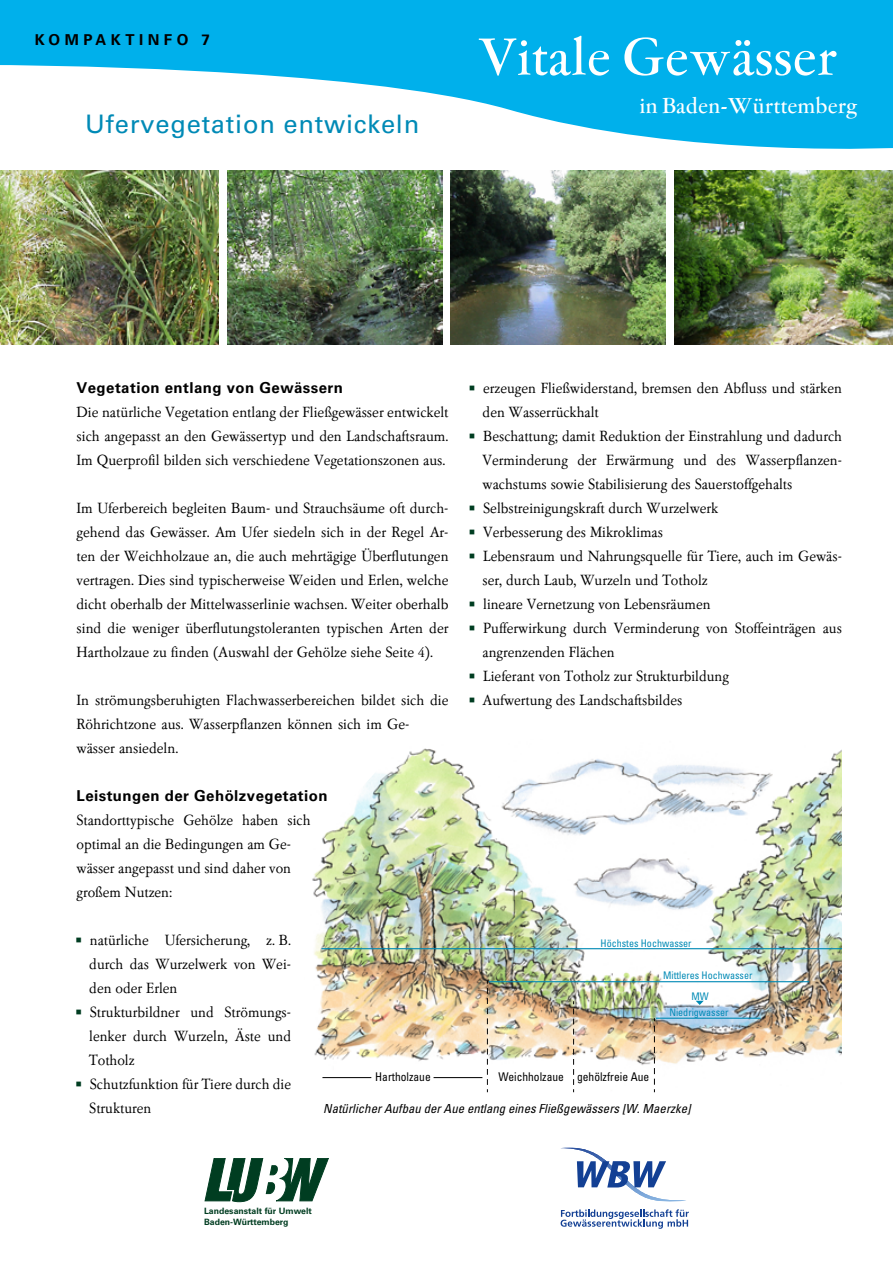
<style>
.page{position:relative;width:893px;height:1263px;background:#fff}
.page>*{position:absolute;margin:0;border:0;box-sizing:border-box;transform-origin:0 0}
.t1{font:500 54px "Garamontfor LUBWH";letter-spacing:.03em;color:#fff}
.t2{font:25.5px "Universfor LUBW 55 Roman";letter-spacing:.03em;color:#008ab6}
.t3{font:500 22.5px "Garamontfor LUBWH";letter-spacing:.03em;color:#fff}
.KI_Fließtext{font:15.3px/24px "Garamontfor LUBWB";color:#000;text-align:justify}
.KI_Fließtext_ohne_Ab{font:15.3px/24px "Garamontfor LUBWB";color:#000}
.KI_H2ohneNum{font:700 15px "Universfor LUBW 65";letter-spacing:.03em;color:#000}
.KI_H2ohneNum-2{font:700 15px "Universfor LUBW 65";letter-spacing:.3em;color:#000}
.KI_Abbildung_Untersc{font:12.75px "Universfor LUBW 57 Cn Obl";color:#000}
.t4{font:12px "Universfor LUBW 57 Cn";color:#000;scale:.96 1}
.t5{font:10.5px "Universfor LUBW 57 Cn";color:#008ab5;scale:.96 1}
.t6{font:700 8.7px/10.5px "Universfor LUBW 65";color:#003d21}
.s1{font-size:9px;color:#003d21}
</style>
<div class="page">
<img style="left:312px;top:748px;width:530px;height:345px">
<svg style="left:696px;top:1001px;width:8px;height:4px"></svg>
<svg style="left:573px;top:1001px;width:1px;height:91px"></svg>
<svg style="left:654px;top:1018px;width:1px;height:74px"></svg>
<svg style="left:487px;top:981px;width:1px;height:111px"></svg>
<hr style="left:489px;top:981px;width:320px;height:1px;background:#008ab5">
<hr style="left:656px;top:1018px;width:105px;height:1px;background:#008ab5">
<hr style="left:321px;top:948px;width:521px;height:1px;background:#008ab5">
<hr style="left:322px;top:1077px;width:49px;height:1px;background:#000">
<hr style="left:434px;top:1077px;width:48px;height:1px;background:#000">
<hr style="left:560px;top:1147px;width:126px;height:1px;background:#2d52a0">
<hr style="left:560px;top:1148px;width:126px;height:1px;background:#2e53a1">
<hr style="left:560px;top:1149px;width:126px;height:1px;background:#2f54a2">
<hr style="left:560px;top:1150px;width:126px;height:1px;background:#3156a3">
<hr style="left:560px;top:1151px;width:126px;height:1px;background:#3258a4">
<hr style="left:560px;top:1152px;width:126px;height:1px;background:#345aa6">
<hr style="left:560px;top:1153px;width:126px;height:1px;background:#365ba7">
<hr style="left:560px;top:1154px;width:126px;height:1px;background:#375da8">
<hr style="left:560px;top:1155px;width:126px;height:1px;background:#395faa">
<hr style="left:560px;top:1156px;width:126px;height:1px;background:#3a60ab">
<hr style="left:560px;top:1157px;width:126px;height:1px;background:#3b62ac">
<hr style="left:560px;top:1158px;width:126px;height:1px;background:#3d64ad">
<hr style="left:560px;top:1159px;width:126px;height:1px;background:#3e65ae">
<hr style="left:560px;top:1160px;width:126px;height:1px;background:#4067b0">
<hr style="left:560px;top:1161px;width:126px;height:1px;background:#4269b1">
<hr style="left:560px;top:1162px;width:126px;height:1px;background:#436ab2">
<hr style="left:560px;top:1163px;width:126px;height:1px;background:#456db4">
<hr style="left:560px;top:1164px;width:126px;height:1px;background:#476eb5">
<hr style="left:560px;top:1165px;width:126px;height:1px;background:#4870b6">
<hr style="left:560px;top:1166px;width:126px;height:1px;background:#4a72b7">
<hr style="left:560px;top:1167px;width:126px;height:1px;background:#4b74b8">
<hr style="left:560px;top:1168px;width:126px;height:1px;background:#4e76ba">
<hr style="left:560px;top:1169px;width:126px;height:1px;background:#4f77bb">
<hr style="left:560px;top:1170px;width:126px;height:1px;background:#5179bc">
<hr style="left:560px;top:1171px;width:126px;height:1px;background:#537bbd">
<hr style="left:560px;top:1172px;width:126px;height:1px;background:#547dbe">
<hr style="left:560px;top:1173px;width:126px;height:1px;background:#567ec0">
<hr style="left:560px;top:1174px;width:126px;height:1px;background:#5881c1">
<hr style="left:560px;top:1175px;width:126px;height:1px;background:#5982c2">
<hr style="left:560px;top:1176px;width:126px;height:1px;background:#5c85c3">
<hr style="left:560px;top:1177px;width:126px;height:1px;background:#5d86c4">
<hr style="left:560px;top:1178px;width:126px;height:1px;background:#5e88c5">
<hr style="left:560px;top:1179px;width:126px;height:1px;background:#618ac7">
<hr style="left:560px;top:1180px;width:126px;height:1px;background:#628cc8">
<hr style="left:560px;top:1181px;width:126px;height:1px;background:#648dc9">
<hr style="left:560px;top:1182px;width:126px;height:1px;background:#6690cb">
<hr style="left:560px;top:1183px;width:126px;height:1px;background:#6891cc">
<hr style="left:560px;top:1184px;width:126px;height:1px;background:#6a94cd">
<hr style="left:560px;top:1185px;width:126px;height:1px;background:#6c96cf">
<hr style="left:560px;top:1186px;width:126px;height:1px;background:#6d97d0">
<hr style="left:560px;top:1187px;width:126px;height:1px;background:#709ad1">
<hr style="left:560px;top:1188px;width:126px;height:1px;background:#719cd2">
<hr style="left:560px;top:1189px;width:126px;height:1px;background:#739dd3">
<hr style="left:560px;top:1190px;width:126px;height:1px;background:#75a0d5">
<hr style="left:560px;top:1191px;width:126px;height:1px;background:#77a1d6">
<hr style="left:560px;top:1192px;width:126px;height:1px;background:#79a4d7">
<hr style="left:560px;top:1193px;width:126px;height:1px;background:#7ba5d8">
<hr style="left:560px;top:1194px;width:126px;height:1px;background:#7ca7d9">
<hr style="left:560px;top:1195px;width:126px;height:1px;background:#7faadb">
<hr style="left:560px;top:1196px;width:126px;height:1px;background:#80abdc">
<hr style="left:560px;top:1197px;width:126px;height:1px;background:#82addd">
<hr style="left:560px;top:1198px;width:126px;height:1px;background:#84afde">
<hr style="left:560px;top:1199px;width:126px;height:1px;background:#86b1df">
<hr style="left:560px;top:1200px;width:126px;height:1px;background:#88b4e1">
<hr style="left:560px;top:1201px;width:126px;height:1px;background:#89b4e1">
<svg style="left:577px;top:1161px;width:89px;height:26px;background:#718cbe"></svg>
<svg style="left:561px;top:1209px;width:128px;height:20px"></svg>
<svg style="left:204px;top:1158px;width:125px;height:44px"></svg>
<img style="left:674px;top:170px;width:219px;height:174px">
<img style="left:227px;top:170px;width:215px;height:174px">
<img style="left:0;top:170px;width:219px;height:174px">
<svg style="left:0;top:0;width:893px;height:149px;fill:#00b0eb"></svg>
<img style="left:451px;top:170px;width:214px;height:174px">
<p class="KI_H2ohneNum-2" style="left:35px;top:31px;width:177px">KOMPAKTINFO 7</p>
<h1 class="t1" style="left:479px;top:29px;width:359px">Vitale Gewässer</h1>
<h1 class="t3" style="left:640px;top:93px;width:219px">in Baden-Württemberg</h1>
<h2 class="t2" style="left:85px;top:109px;width:336px">Ufervegetation entwickeln</h2>
<h2 class="KI_H2ohneNum" style="left:77px;top:379px;width:268px">Vegetation entlang von Gewässern</h2>
<p class="KI_Fließtext" style="left:77px;top:400px;width:373px">Die natürliche Vegetation entlang der Fließgewässer entwickelt sich angepasst an den Gewässertyp und den Landschaftsraum.<br>Im Querprofil bilden sich verschiedene Vegetationszonen aus.</p>
<p class="KI_Fließtext" style="left:77px;top:496px;width:374px">Im Uferbereich begleiten Baum- und Strauchsäume oft durch&shy;gehend das Gewässer. Am Ufer siedeln sich in der Regel Ar&shy;ten der Weichholzaue an, die auch mehrtägige Überflutungen vertragen. Dies sind typischerweise Weiden und Erlen, welche dicht oberhalb der Mittelwasserlinie wachsen. Weiter oberhalb sind die weniger überflutungstoleranten typischen Arten der Hartholzaue zu finden (Auswahl der Gehölze siehe Seite 4).</p>
<p class="KI_Fließtext" style="left:77px;top:688px;width:373px;text-align:left">In strömungsberuhigten Flachwasserbereichen bildet sich die<br>Röhrichtzone aus. Wasserpflanzen können sich im Ge&shy;wässer ansiedeln.</p>
<h2 class="KI_H2ohneNum" style="left:77px;top:787px;width:253px">Leistungen der Gehölzvegetation</h2>
<p class="KI_Fließtext_ohne_Ab" style="left:77px;top:808px;width:236px">Standorttypische Gehölze haben sich optimal an die Bedingungen am Ge&shy;wässer angepasst und sind daher von großem Nutzen:</p>
<p class="KI_Fließtext" style="left:89px;top:928px;width:203px;text-indent:-13px"><span class="s1">◼</span> natürliche Ufersicherung, z. B. durch das Wurzelwerk von Wei&shy;den oder Erlen</p>
<p class="KI_Fließtext" style="left:89px;top:1000px;width:203px;text-indent:-13px"><span class="s1">◼</span> Strukturbildner und Strömungs&shy;lenker durch Wurzeln, Äste und Totholz</p>
<p class="KI_Fließtext" style="left:89px;top:1072px;width:203px;text-indent:-13px"><span class="s1">◼</span> Schutzfunktion für Tiere durch die<br>Strukturen</p>
<p class="KI_Fließtext" style="left:483px;top:376px;width:361px;text-indent:-13px"><span class="s1">◼</span> erzeugen Fließwiderstand, bremsen den Abfluss und stärken den Wasserrückhalt</p>
<p class="KI_Fließtext" style="left:483px;top:424px;width:361px;text-indent:-13px"><span class="s1">◼</span> Beschattung; damit Reduktion der Einstrahlung und dadurch Verminderung der Erwärmung und des Wasserpflanzen&shy;wachstums sowie Stabilisierung des Sauerstoffgehalts</p>
<p class="KI_Fließtext" style="left:470px;top:496px;width:250px"><span class="s1">◼</span> Selbstreinigungskraft durch Wurzelwerk</p>
<p class="KI_Fließtext" style="left:470px;top:520px;width:195px"><span class="s1">◼</span> Verbesserung des Mikroklimas</p>
<p class="KI_Fließtext" style="left:483px;top:544px;width:361px;text-indent:-13px"><span class="s1">◼</span> Lebensraum und Nahrungsquelle für Tiere, auch im Gewäs&shy;ser, durch Laub, Wurzeln und Totholz</p>
<p class="KI_Fließtext" style="left:470px;top:592px;width:242px"><span class="s1">◼</span> lineare Vernetzung von Lebensräumen</p>
<p class="KI_Fließtext" style="left:483px;top:616px;width:361px;text-indent:-13px"><span class="s1">◼</span> Pufferwirkung durch Verminderung von Stoffeinträgen aus angrenzenden Flächen</p>
<p class="KI_Fließtext" style="left:470px;top:664px;width:260px"><span class="s1">◼</span> Lieferant von Totholz zur Strukturbildung</p>
<p class="KI_Fließtext" style="left:470px;top:688px;width:214px"><span class="s1">◼</span> Aufwertung des Landschaftsbildes</p>
<p class="t5" style="left:601px;top:936px;width:96px">Höchstes Hochwasser</p>
<p class="t5" style="left:663px;top:968px;width:95px">Mittleres Hochwasser</p>
<p class="t5" style="left:669px;top:1005px;width:63px">Niedrigwasser</p>
<p class="t5" style="left:691px;top:989px;width:20px">MW</p>
<p class="t4" style="left:375px;top:1069px;width:59px">Hartholzaue</p>
<p class="t4" style="left:577px;top:1069px;width:77px">gehölzfreie Aue</p>
<p class="t4" style="left:499px;top:1069px;width:70px">Weichholzaue</p>
<p class="KI_Abbildung_Untersc" style="left:323px;top:1100px;width:369px">Natürlicher Aufbau der Aue entlang eines Fließgewässers [W. Maerzke]</p>
<p class="t6" style="left:204px;top:1206px;width:109px">Landesanstalt für Umwelt<br>Baden-Württemberg</p>
</div>
